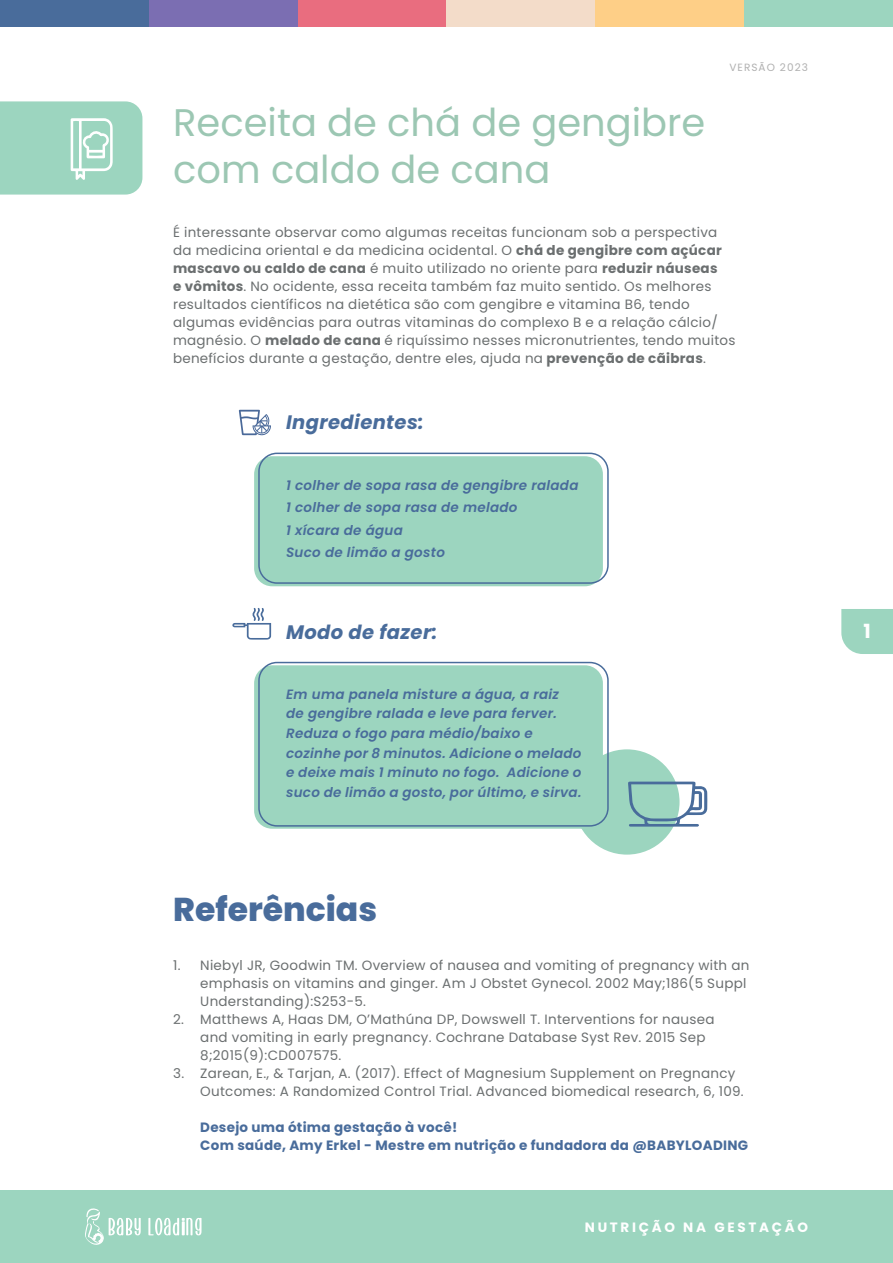
<style>
.page{position:relative;width:893px;height:1263px;background:#fff}
.page>*{position:absolute;margin:0;border:0;box-sizing:border-box;transform-origin:0 0}
.t1{font:38.4px/46.5px "Poppins";color:#9cc7b3}
.t2{font:800 33px "Poppins";color:#496c9b}
.t3{font:italic 700 19.5px "Poppins";letter-spacing:.02em;color:#496c9b}
.t4{font:700 19.5px "Poppins";color:#fff}
.t5{font:13.5px/18px "Poppins";letter-spacing:.02em;color:#6b6f70}
.t6{font:italic 600 13.5px/19.5px "Poppins";letter-spacing:.02em;color:#496c9b}
.t7{font:700 13.5px/18px "Poppins";letter-spacing:.02em;color:#496c9b}
.t8{font:700 13.5px "Poppins";letter-spacing:.2em;color:#fff}
.t9{font:10.5px "Poppins";letter-spacing:.1em;color:#b0b0b0}
.s1{font-weight:700}
</style>
<div class="page">
<div style="left:0;top:0;width:149px;height:27px;background:#496c9b"></div>
<div style="left:149px;top:0;width:149px;height:27px;background:#7b6eb2"></div>
<div style="left:298px;top:0;width:148px;height:27px;background:#e96d7f"></div>
<div style="left:446px;top:0;width:149px;height:27px;background:#f3dcc9"></div>
<div style="left:595px;top:0;width:149px;height:27px;background:#fecf87"></div>
<div style="left:744px;top:0;width:149px;height:27px;background:#9cd5bf"></div>
<div style="left:0;top:1190px;width:893px;height:73px;background:#9cd5bf"></div>
<svg style="left:148px;top:1218px;width:54px;height:17px"></svg>
<svg style="left:85px;top:1208px;width:56px;height:37px"></svg>
<div style="left:841px;top:609px;width:52px;height:45px;background:#9cd5bf"></div>
<div style="left:574px;top:749px;width:105px;height:106px;background:#9cd5bf;border-radius:50%"></div>
<div style="left:254px;top:456px;width:349px;height:130px;background:#9cd5bf;border-radius:18px"></div>
<div style="left:254px;top:665px;width:349px;height:164px;background:#9cd5bf;border-radius:18px"></div>
<div style="left:258px;top:453px;width:351px;height:131px;border:2px solid #496c9b;border-radius:18px"></div>
<div style="left:258px;top:662px;width:351px;height:165px;border:2px solid #496c9b;border-radius:18px"></div>
<svg style="left:0;top:101px;width:142px;height:94px;background:#a4d8c4"></svg>
<svg style="left:232px;top:608px;width:39px;height:32px"></svg>
<svg style="left:239px;top:410px;width:32px;height:25px"></svg>
<svg style="left:628px;top:782px;width:79px;height:45px"></svg>
<p class="t1" style="left:173px;top:100px;width:534px">Receita de chá de gengibre com caldo de cana</p>
<p class="t9" style="left:729px;top:62px;width:80px">VERSÃO 2023</p>
<p class="t5" style="left:173px;top:224px;width:564px">É interessante observar como algumas receitas funcionam sob a perspectiva da medicina oriental e da medicina ocidental. O <span class="s1">chá de gengibre com açúcar mascavo ou caldo de cana</span> é muito utilizado no oriente para <span class="s1">reduzir náuseas<br>e vômitos</span>. No ocidente, essa receita também faz muito sentido. Os melhores resultados científicos na dietética são com gengibre e vitamina B6, tendo algumas evidências para outras vitaminas do complexo B e a relação cálcio/ magnésio. O <span class="s1">melado de cana</span> é riquíssimo nesses micronutrientes, tendo muitos benefícios durante a gestação, dentre eles, ajuda na <span class="s1">prevenção de cãibras</span>.</p>
<p class="t3" style="left:286px;top:411px;width:139px">Ingredientes:</p>
<p class="t6" style="left:286px;top:475px;width:294px">1 colher de sopa rasa de gengibre ralada</p>
<p class="t6" style="left:286px;top:498px;width:233px">1 colher de sopa rasa de melado</p>
<p class="t6" style="left:286px;top:520px;width:118px">1 xícara de água</p>
<p class="t6" style="left:286px;top:543px;width:160px">Suco de limão a gosto</p>
<p class="t3" style="left:286px;top:620px;width:153px">Modo de fazer:</p>
<p class="t6" style="left:286px;top:684px;width:297px">Em uma panela misture a água, a raiz<br>de gengibre ralada e leve para ferver.<br>Reduza o fogo para médio/baixo e cozinhe por 8 minutos. Adicione o melado e deixe mais 1 minuto no fogo. Adicione o suco de limão a gosto, por último, e sirva.</p>
<p class="t2" style="left:173px;top:890px;width:205px">Referências</p>
<p class="t5" style="left:200px;top:956px;width:551px;text-indent:-27px">1. Niebyl JR, Goodwin TM. Overview of nausea and vomiting of pregnancy with an emphasis on vitamins and ginger. Am J Obstet Gynecol. 2002 May;186(5 Suppl<br>Understanding):S253-5.</p>
<p class="t5" style="left:200px;top:1010px;width:516px;text-indent:-27px">2. Matthews A, Haas DM, O’Mathúna DP, Dowswell T. Interventions for nausea and vomiting in early pregnancy. Cochrane Database Syst Rev. 2015 Sep<br>8;2015(9):CD007575.</p>
<p class="t5" style="left:200px;top:1064px;width:545px;text-indent:-27px">3. Zarean, E., &amp; Tarjan, A. (2017). Effect of Magnesium Supplement on Pregnancy<br>Outcomes: A Randomized Control Trial. Advanced biomedical research, 6, 109.</p>
<p class="t7" style="left:200px;top:1118px;width:549px">Desejo uma ótima gestação à você!<br>Com saúde, Amy Erkel - Mestre em nutrição e fundadora da @BABYLOADING</p>
<p class="t8" style="left:585px;top:1219px;width:225px">NUTRIÇÃO NA GESTAÇÃO</p>
<h3 class="t4" style="left:863px;top:620px;width:9px">1</h3>
</div>
